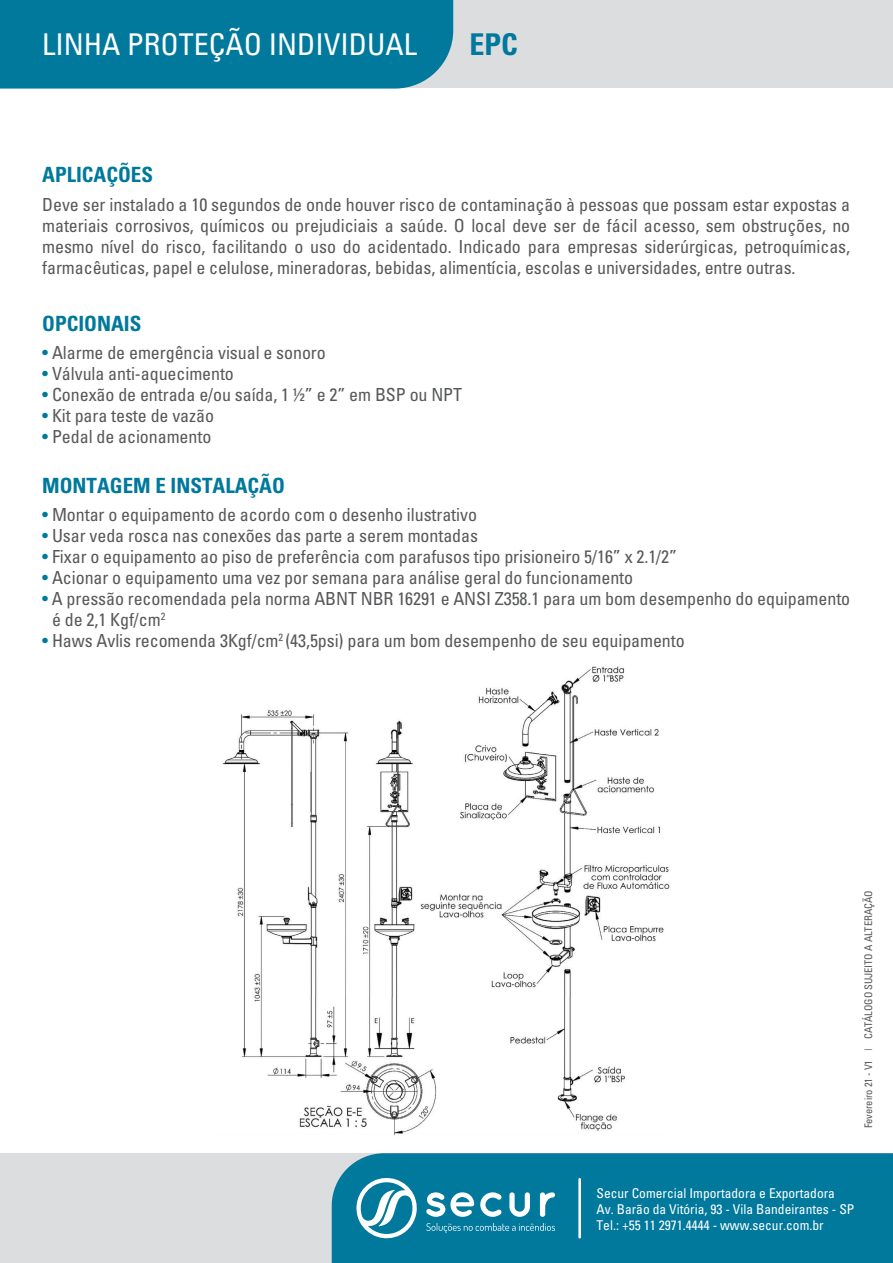
<style>
.page{position:relative;width:893px;height:1263px;background:#fff}
.page>*{position:absolute;margin:0;border:0;box-sizing:border-box;transform-origin:0 0}
.t1{font:condensed 30px "Univers";color:#fff}
.t2{font:700 condensed 30px "Univers";color:#00799c}
.t3{font:700 condensed 21px "Univers";color:#00799c}
.t4{font:condensed 18px/21px "Univers";letter-spacing:-.005em;color:#57585a;text-align:justify}
.t5{font:condensed 13.5px/16.2px "Univers";color:#fff}
.t6{font:condensed 10.5px "Univers";letter-spacing:-.01em;color:#57585a}
.s1{color:#00799c}
</style>
<div class="page">
<div style="left:0;top:1153px;width:893px;height:110px;background:#dcdddf"></div>
<div style="left:332px;top:1153px;width:561px;height:110px;background:#00799c"></div>
<svg style="left:354px;top:1174px;width:63px;height:68px;background:#4ea2ba"></svg>
<svg style="left:426px;top:1192px;width:129px;height:25px;background:#67afc4"></svg>
<svg style="left:426px;top:1223px;width:129px;height:10px"></svg>
<hr style="left:578px;top:1179px;width:3px;height:58px;background:#fff">
<img style="left:222px;top:666px;width:448px;height:470px">
<div style="left:300px;top:0;width:593px;height:88px;background:#dcdddf"></div>
<div style="left:0;top:0;width:453px;height:89px;background:#00799c"></div>
<h1 class="t1" style="left:42px;top:26px;width:377px">LINHA PROTEÇÃO INDIVIDUAL</h1>
<h1 class="t2" style="left:469px;top:26px;width:50px">EPC</h1>
<p class="t3" style="left:42px;top:162px;width:112px">APLICAÇÕES</p>
<p class="t4" style="left:42px;top:193px;width:809px">Deve ser instalado a 10 segundos de onde houver risco de contaminação à pessoas que possam estar expostas a materiais corrosivos, químicos ou prejudiciais a saúde. O local deve ser de fácil acesso, sem obstruções, no mesmo nível do risco, facilitando o uso do acidentado. Indicado para empresas siderúrgicas, petroquímicas, farmacêuticas, papel e celulose, mineradoras, bebidas, alimentícia, escolas e universidades, entre outras.</p>
<p class="t3" style="left:42px;top:310px;width:101px">OPCIONAIS</p>
<p class="t4" style="left:42px;top:342px;width:285px"><span class="s1">•</span> Alarme de emergência visual e sonoro</p>
<p class="t4" style="left:42px;top:363px;width:193px"><span class="s1">•</span> Válvula anti-aquecimento</p>
<p class="t4" style="left:42px;top:384px;width:421px"><span class="s1">•</span> Conexão de entrada e/ou saída, 1 ½” e 2” em BSP ou NPT</p>
<p class="t4" style="left:42px;top:405px;width:173px"><span class="s1">•</span> Kit para teste de vazão</p>
<p class="t4" style="left:42px;top:426px;width:171px"><span class="s1">•</span> Pedal de acionamento</p>
<p class="t3" style="left:42px;top:472px;width:244px">MONTAGEM E INSTALAÇÃO</p>
<p class="t4" style="left:42px;top:504px;width:436px"><span class="s1">•</span> Montar o equipamento de acordo com o desenho ilustrativo</p>
<p class="t4" style="left:42px;top:525px;width:437px"><span class="s1">•</span> Usar veda rosca nas conexões das parte a serem montadas</p>
<p class="t4" style="left:42px;top:546px;width:636px"><span class="s1">•</span> Fixar o equipamento ao piso de preferência com parafusos tipo prisioneiro 5/16” x 2.1/2”</p>
<p class="t4" style="left:42px;top:567px;width:592px"><span class="s1">•</span> Acionar o equipamento uma vez por semana para análise geral do funcionamento</p>
<p class="t4" style="left:52px;top:588px;width:800px;text-indent:-10px"><span class="s1">•</span> A pressão recomendada pela norma ABNT NBR 16291 e ANSI Z358.1 para um bom desempenho do equipamento é de 2,1 Kgf/cm<sup>2</sup></p>
<p class="t4" style="left:42px;top:630px;width:644px"><span class="s1">•</span> Haws Avlis recomenda 3Kgf/cm<sup>2</sup> (43,5psi) para um bom desempenho de seu equipamento</p>
<p class="t6" style="left:862px;top:1128px;width:239px;rotate:-90deg">Fevereiro 21 - V1 | CATÁLOGO SUJEITO A ALTERAÇÃO</p>
<p class="t5" style="left:596px;top:1184px;width:259px">Secur Comercial Importadora e Exportadora<br>Av. Barão da Vitória, 93 - Vila Bandeirantes - SP<br>Tel.: +55 11 2971.4444 - www.secur.com.br</p>
</div>
